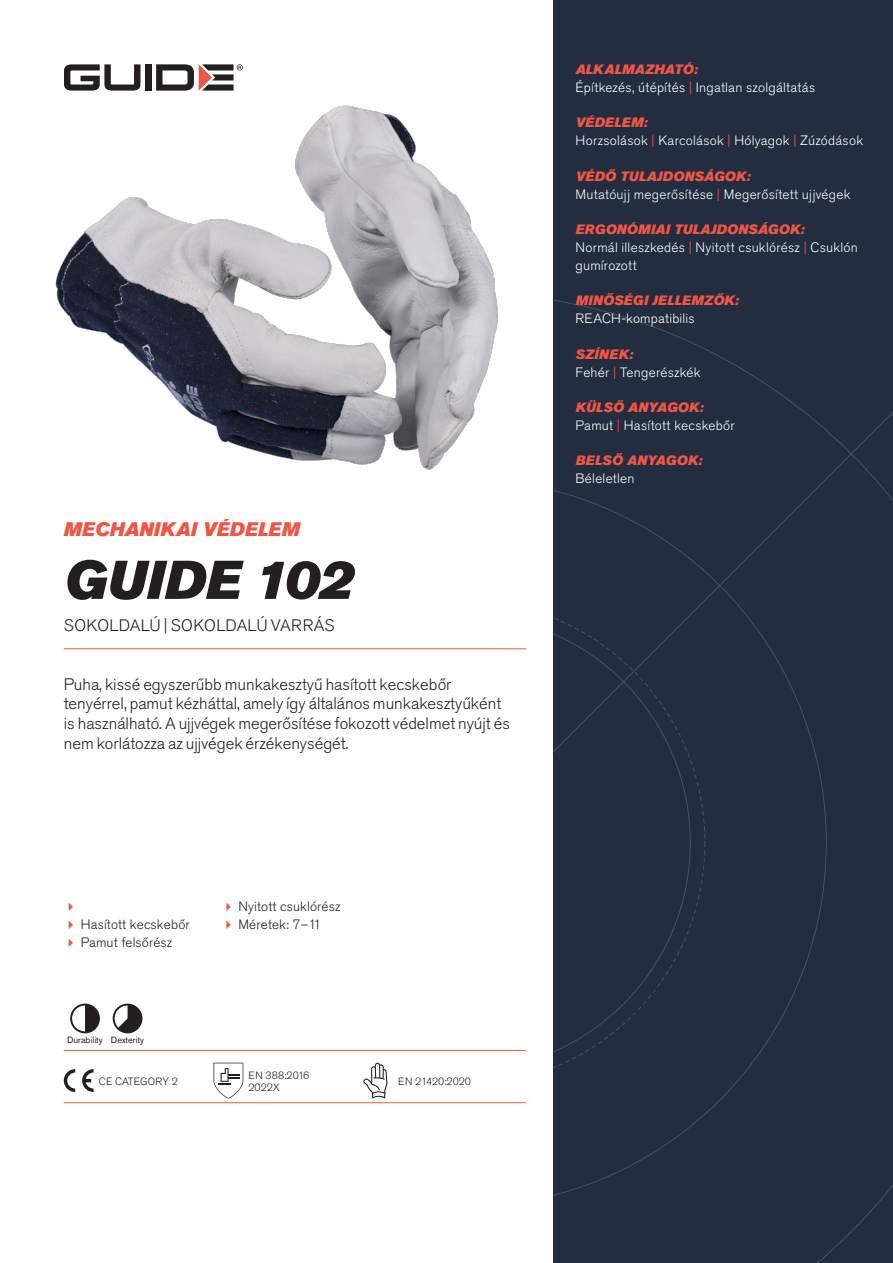
<style>
.page{position:relative;width:893px;height:1263px;background:#fff}
.page>*{position:absolute;margin:0;border:0;box-sizing:border-box;transform-origin:0 0}
.Rubrik{font:italic 54px "Akzidenz Grotesk Pro Super";color:#231f20}
.Överrubrik{font:italic 19.5px "Akzidenz Grotesk Pro Super";letter-spacing:.005em;color:#f05545}
.Ingress{font:300 16.5px/19.8px "Akzidenz Grotesk Pro";color:#231f20}
.Product_-_AltSegment{font:300 16.5px "Akzidenz Grotesk Pro";letter-spacing:.01em;color:#231f20}
.Produkt_-_Brödtext{font:300 13.5px/18px "Akzidenz Grotesk Pro";letter-spacing:.02em;color:#fff}
.Produkt_-_Namn{font:italic 13.5px "Akzidenz Grotesk Pro Super";letter-spacing:.015em;color:#f05545}
.t1{font:300 13.5px "Akzidenz Grotesk Pro";letter-spacing:.01em;color:#231f20}
.t2{font:300 10.5px "Akzidenz Grotesk Pro";color:#231f20}
.Produkt_-_Egenskaper{font:9px "Akzidenz Grotesk Pro";color:#231f20}
.s1{color:#f05545}
</style>
<div class="page">
<div style="left:145px;top:64px;width:7px;height:27px;background:#231f20"></div>
<svg style="left:156px;top:64px;width:87px;height:27px"></svg>
<svg style="left:64px;top:64px;width:76px;height:27px"></svg>
<div style="left:553px;top:0;width:340px;height:1263px;background:#222d3f"></div>
<svg style="left:553px;top:300px;width:340px;height:963px"></svg>
<hr style="left:64px;top:1050px;width:462px;height:1px;background:#f05545">
<hr style="left:64px;top:1102px;width:462px;height:1px;background:#f05545">
<svg style="left:70px;top:1003px;width:30px;height:30px"></svg>
<svg style="left:113px;top:1003px;width:29px;height:30px"></svg>
<svg style="left:64px;top:1069px;width:11px;height:23px"></svg>
<svg style="left:82px;top:1069px;width:12px;height:23px"></svg>
<svg style="left:214px;top:1063px;width:29px;height:35px"></svg>
<svg style="left:363px;top:1063px;width:24px;height:35px"></svg>
<img style="left:55px;top:105px;width:443px;height:365px">
<hr style="left:64px;top:648px;width:462px;height:1px;background:#f05545">
<p class="Överrubrik" style="left:64px;top:517px;width:237px">MECHANIKAI VÉDELEM</p>
<p class="Rubrik" style="left:64px;top:545px;width:291px">GUIDE 102</p>
<p class="Product_-_AltSegment" style="left:64px;top:615px;width:272px">SOKOLDALÚ | SOKOLDALÚ VARRÁS</p>
<p class="Ingress" style="left:64px;top:674px;width:448px">Puha, kissé egyszerűbb munkakesztyű hasított kecskebőr tenyérrel, pamut kézháttal, amely így általános munkakesztyűként is használható. A ujjvégek megerősítése fokozott védelmet nyújt és nem korlátozza az ujjvégek érzékenységét.</p>
<p class="t1" style="left:81px;top:916px;width:111px">Hasított kecskebőr</p>
<p class="t1" style="left:81px;top:934px;width:93px">Pamut felsőrész</p>
<p class="Produkt_-_Egenskaper" style="left:67px;top:1034px;width:37px">Durability</p>
<p class="Produkt_-_Egenskaper" style="left:111px;top:1034px;width:35px">Dexterity</p>
<p class="t2" style="left:99px;top:1074px;width:81px">CE CATEGORY 2</p>
<p class="t1" style="left:238px;top:898px;width:103px">Nyitott csuklórész</p>
<p class="t1" style="left:238px;top:916px;width:84px">Méretek: 7–11</p>
<p class="t2" style="left:248px;top:1068px;width:62px">EN 388:2016</p>
<p class="t2" style="left:248px;top:1080px;width:33px">2022X</p>
<p class="t2" style="left:398px;top:1074px;width:74px">EN 21420:2020</p>
<p class="Produkt_-_Namn" style="left:576px;top:60px;width:124px">ALKALMAZHATÓ:</p>
<p class="Produkt_-_Brödtext" style="left:576px;top:78px;width:241px">Építkezés, útépítés <span class="s1">|</span> Ingatlan szolgáltatás</p>
<p class="Produkt_-_Namn" style="left:576px;top:114px;width:73px">VÉDELEM:</p>
<p class="Produkt_-_Brödtext" style="left:576px;top:132px;width:289px">Horzsolások <span class="s1">|</span> Karcolások <span class="s1">|</span> Hólyagok <span class="s1">|</span> Zúzódások</p>
<p class="Produkt_-_Namn" style="left:576px;top:167px;width:176px">VÉDŐ TULAJDONSÁGOK:</p>
<p class="Produkt_-_Brödtext" style="left:576px;top:185px;width:276px">Mutatóujj megerősítése <span class="s1">|</span> Megerősített ujjvégek</p>
<p class="Produkt_-_Namn" style="left:576px;top:220px;width:230px">ERGONÓMIAI TULAJDONSÁGOK:</p>
<p class="Produkt_-_Brödtext" style="left:576px;top:238px;width:284px">Normál illeszkedés <span class="s1">|</span> Nyitott csuklórész <span class="s1">|</span> Csuklón gumírozott</p>
<p class="Produkt_-_Namn" style="left:576px;top:292px;width:165px">MINŐSÉGI JELLEMZŐK:</p>
<p class="Produkt_-_Brödtext" style="left:576px;top:310px;width:121px">REACH-kompatibilis</p>
<p class="Produkt_-_Namn" style="left:576px;top:345px;width:59px">SZÍNEK:</p>
<p class="Produkt_-_Brödtext" style="left:576px;top:363px;width:127px">Fehér <span class="s1">|</span> Tengerészkék</p>
<p class="Produkt_-_Namn" style="left:576px;top:398px;width:129px">KÜLSŐ ANYAGOK:</p>
<p class="Produkt_-_Brödtext" style="left:576px;top:416px;width:161px">Pamut <span class="s1">|</span> Hasított kecskebőr</p>
<p class="Produkt_-_Namn" style="left:576px;top:452px;width:128px">BELSŐ ANYAGOK:</p>
<p class="Produkt_-_Brödtext" style="left:576px;top:470px;width:60px">Béleletlen</p>
</div>
